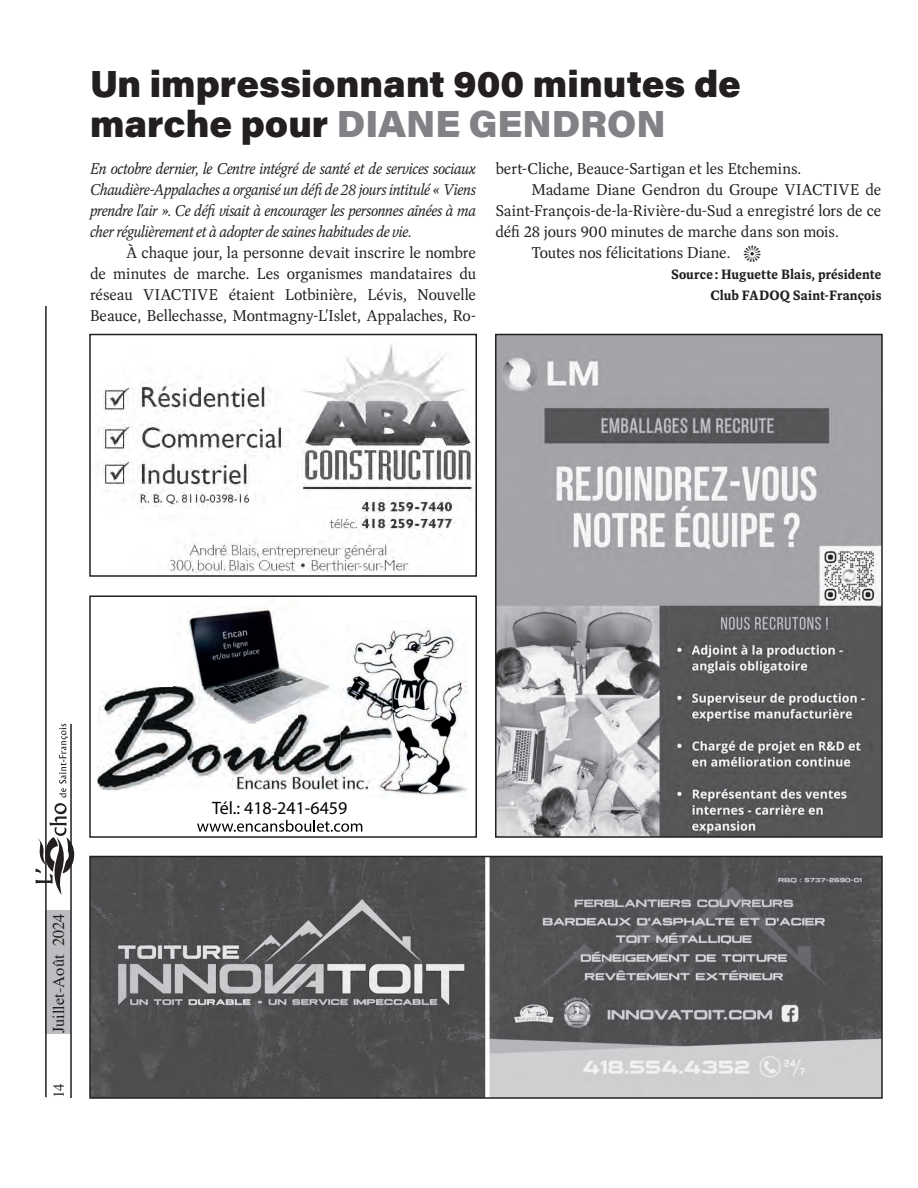
<style>
.page{position:relative;width:918px;height:1188px;background:#fff}
.page>*{position:absolute;margin:0;border:0;box-sizing:border-box;transform-origin:0 0}
.t1{font:36.9px/39.6px "Acumin Variable Concept";color:#231f20;scale:.89 1}
.t2{font:18px "Myriad Pro";color:#000001}
.t3{font:16.5px "Times";color:#231f20}
.t4{font:15.9px/21px "Dashiell Text";letter-spacing:-.015em;color:#231f20;text-align:justify}
.t5{font:italic 15.9px/21px "Dashiell Text";letter-spacing:-.03em;color:#231f20;text-align:justify}
.t6{font:15px "Times";color:#231f20}
.t7{font:700 13.8px/21px "Dashiell Text";color:#231f20;text-align:right}
.s1{color:#808285}
.s2{font-size:21px}
</style>
<div class="page">
<div style="left:46px;top:910px;width:25px;height:124px;background:#bcbdc0"></div>
<hr style="left:70px;top:724px;width:2px;height:374px;background:#231f20">
<hr style="left:45px;top:306px;width:2px;height:791px;background:#231f20">
<svg style="left:36px;top:724px;width:38px;height:171px"></svg>
<img style="left:498px;top:337px;width:382px;height:498px">
<div style="left:495px;top:334px;width:388px;height:504px;border:2px solid #231f20"></div>
<img style="left:98px;top:344px;width:375px;height:230px">
<div style="left:89px;top:334px;width:388px;height:243px;border:2px solid #231f20"></div>
<img style="left:173px;top:608px;width:157px;height:79px">
<img style="left:348px;top:628px;width:119px;height:170px">
<img style="left:98px;top:687px;width:294px;height:103px">
<img style="left:173px;top:687px;width:168px;height:42px">
<svg style="left:197px;top:820px;width:165px;height:12px"></svg>
<div style="left:89px;top:596px;width:388px;height:242px;border:2px solid #231f20"></div>
<img style="left:92px;top:859px;width:788px;height:237px">
<div style="left:89px;top:856px;width:794px;height:243px;border:2px solid #231f20"></div>
<h1 class="t1" style="left:90px;top:63px;width:733px">Un impressionnant 900 minutes de marche pour <span class="s1">DIANE GENDRON</span></h1>
<p class="t5" style="left:90px;top:158px;width:388px">En octobre dernier, le Centre intégré de santé et de services sociaux Chaudière-Appalaches a organisé un défi de 28 jours intitulé « Viens prendre l'air ». Ce défi visait à encourager les personnes aînées à ma cher régulièrement et à adopter de saines habitudes de vie.</p>
<p class="t4" style="left:90px;top:242px;width:388px;text-indent:36px">À chaque jour, la personne devait inscrire le nombre de minutes de marche. Les organismes mandataires du réseau VIACTIVE étaient Lotbinière, Lévis, Nouvelle Beauce, Bellechasse, Montmagny-L'Islet, Appalaches, Ro-</p>
<p class="t4" style="left:495px;top:158px;width:307px">bert-Cliche, Beauce-Sartigan et les Etchemins.</p>
<p class="t4" style="left:531px;top:179px;width:352px">Madame Diane Gendron du Groupe VIACTIVE de</p>
<p class="t4" style="left:495px;top:200px;width:388px">Saint-François-de-la-Rivière-du-Sud a enregistré lors de ce</p>
<p class="t4" style="left:495px;top:221px;width:345px">défi 28 jours 900 minutes de marche dans son mois.</p>
<p class="t4" style="left:531px;top:242px;width:233px">Toutes nos félicitations Diane. <span class="s2">❀</span></p>
<p class="t7" style="left:671px;top:264px;width:212px">Source : Huguette Blais, présidente<br>Club FADOQ Saint-François</p>
<p class="t3" style="left:43px;top:1033px;width:122px;rotate:-90deg">Juillet-Août 2024</p>
<p class="t6" style="left:45px;top:1098px;width:16px;rotate:-90deg">14</p>
<p class="t2" style="left:212px;top:796px;width:137px">Tél.: 418-241-6459</p>
</div>
